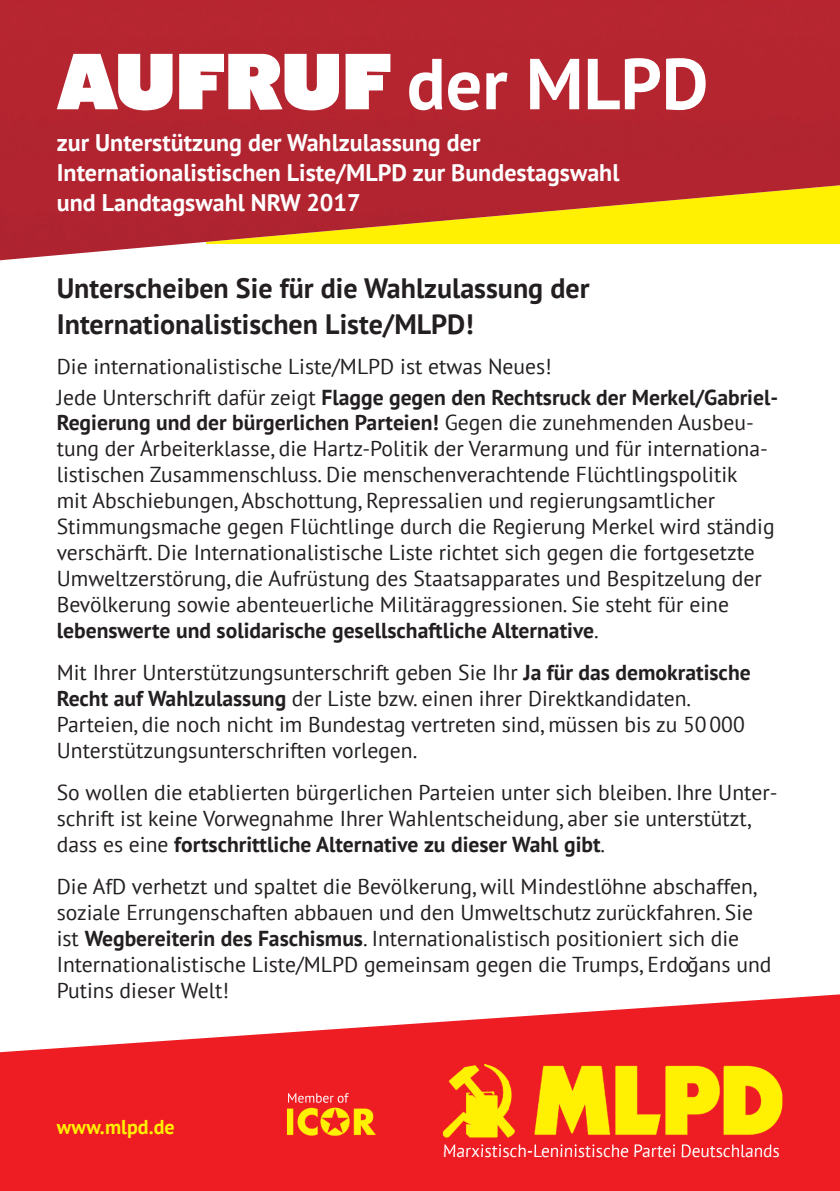
<style>
.page{position:relative;width:840px;height:1191px;background:#fff}
.page>*{position:absolute;margin:0;border:0;box-sizing:border-box;transform-origin:0 0}
.t1{font:700 72px "PT Sans";color:#fff}
.t2{font:700 28px/36px "PT Sans";color:#231f20}
.t3{font:700 24px/30px "PT Sans";color:#fff}
.t4{font:21.6px/26px "PT Sans";color:#231f20}
.t5{font:700 20px "PT Sans";color:#fff101}
.t6{font:17.2px "PT Sans";color:#fff}
.s1{font-family:"Shire Derbyshire";font-weight:400;font-size:78px}
.s2{font-weight:700}
</style>
<div class="page">
<img style="left:0;top:0;width:839px;height:260px">
<svg style="left:0;top:994px;width:839px;height:197px;fill:#ee1d23"></svg>
<div style="left:415px;top:1052px;width:93px;height:88px;background:#ee1d23"></div>
<img style="left:287px;top:1064px;width:141px;height:87px">
<img style="left:499px;top:1064px;width:283px;height:87px">
<img style="left:428px;top:1140px;width:71px;height:11px">
<img style="left:415px;top:1064px;width:93px;height:76px">
<img style="left:444px;top:1144px;width:334px;height:7px">
<img style="left:288px;top:1093px;width:60px;height:9px">
<h1 class="t1" style="left:57px;top:36px;width:652px"><span class="s1">AUFRUF</span> der MLPD</h1>
<p class="t3" style="left:57px;top:127px;width:564px">zur Unterstützung der Wahlzulassung der<br>Internationalistischen Liste/MLPD zur Bundestagswahl und Landtagswahl NRW 2017</p>
<p class="t2" style="left:57px;top:270px;width:534px">Unterscheiben Sie für die Wahlzulassung der<br>Internationalistischen Liste/MLPD!</p>
<p class="t4" style="left:57px;top:350px;width:722px;line-height:31px">Die internationalistische Liste/MLPD ist etwas Neues!<br>Jede Unterschrift dafür zeigt <span class="s2">Flagge gegen den Rechtsruck der Merkel/Gabriel-</span></p>
<p class="t4" style="left:57px;top:409px;width:719px"><span class="s2">Regierung und der bürgerlichen Parteien!</span> Gegen die zunehmenden Ausbeu&shy;tung der Arbeiterklasse, die Hartz-Politik der Verarmung und für internationa&shy;listischen Zusammenschluss. Die menschenverachtende Flüchtlingspolitik<br>mit Abschiebungen, Abschottung, Repressalien und regierungsamtlicher Stimmungsmache gegen Flüchtlinge durch die Regierung Merkel wird ständig verschärft. Die Internationalistische Liste richtet sich gegen die fortgesetzte Umweltzerstörung, die Aufrüstung des Staatsapparates und Bespitzelung der Bevölkerung sowie abenteuerliche Militäraggressionen. Sie steht für eine <span class="s2">lebenswerte und solidarische gesellschaftliche Alternative</span>.</p>
<p class="t4" style="left:57px;top:659px;width:695px">Mit Ihrer Unterstützungsunterschrift geben Sie Ihr <span class="s2">Ja für das demokratische Recht auf Wahlzulassung</span> der Liste bzw. einen ihrer Direktkandidaten.<br>Parteien, die noch nicht im Bundestag vertreten sind, müssen bis zu 50 000<br>Unterstützungsunterschriften vorlegen.</p>
<p class="t4" style="left:57px;top:779px;width:721px">So wollen die etablierten bürgerlichen Parteien unter sich bleiben. Ihre Unter&shy;schrift ist keine Vorwegnahme Ihrer Wahlentscheidung, aber sie unterstützt, dass es eine <span class="s2">fortschrittliche Alternative zu dieser Wahl gibt</span>.</p>
<p class="t4" style="left:57px;top:873px;width:715px">Die AfD verhetzt und spaltet die Bevölkerung, will Mindestlöhne abschaffen, soziale Errungenschaften abbauen und den Umweltschutz zurückfahren. Sie ist <span class="s2">Wegbereiterin des Faschismus</span>. Internationalistisch positioniert sich die Internationalistische Liste/MLPD gemeinsam gegen die Trumps, Erdo˘gans und Putins dieser Welt!</p>
<p class="t5" style="left:57px;top:1113px;width:119px">www.mlpd.de</p>
<p class="t6" style="left:442px;top:1139px;width:338px">Marxistisch-Leninistische Partei Deutschlands</p>
</div>
